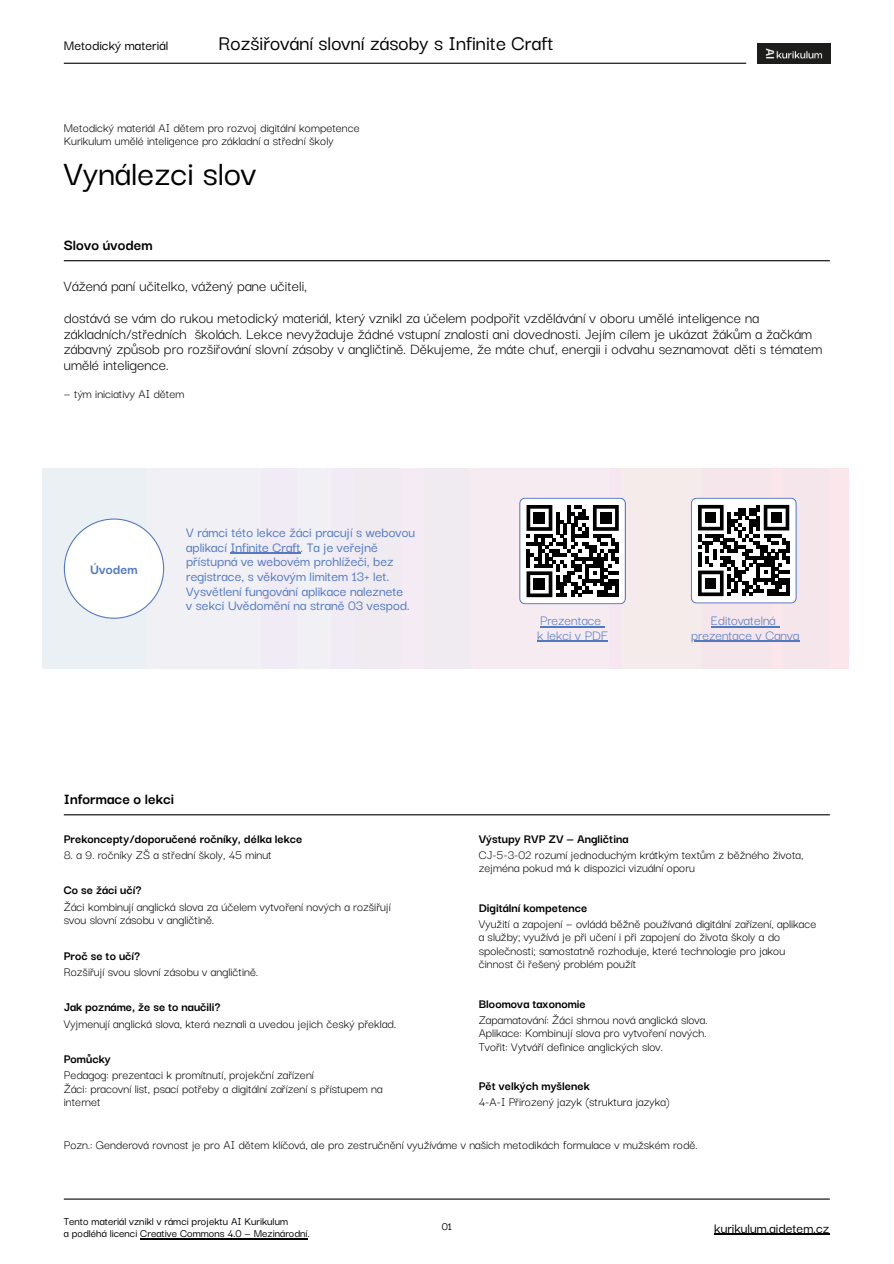
<style>
.page{position:relative;width:894px;height:1264px;background:#fff}
.page>*{position:absolute;margin:0;border:0;box-sizing:border-box;transform-origin:0 0}
.t1{font:500 37.5px "Darker Grotesque";color:#000}
.t2{font:500 22.5px "Darker Grotesque";color:#000}
.t3{font:16.5px/15.8px "Darker Grotesque";color:#000}
.t4{font:700 16.5px "Darker Grotesque";color:#000}
.t5{font:500 15px/14.7px "Darker Grotesque";color:#5379c2}
.t6{font:15px/14.7px "Darker Grotesque";color:#5379c2}
.t7{font:500 15px "Darker Grotesque";color:#000}
.t8{font:700 15px "Darker Grotesque";color:#5379c2}
.t9{font:13.5px/13.5px "Darker Grotesque";color:#000}
.t10{font:700 13.5px "Darker Grotesque";color:#000}
.t11{font:500 12px "Darker Grotesque";color:#000}
</style>
<div class="page">
<hr style="left:64px;top:63px;width:682px;height:1px;background:#000">
<hr style="left:64px;top:260px;width:765px;height:1px;background:#000">
<img style="left:757px;top:43px;width:72px;height:21px">
<hr style="left:64px;top:814px;width:765px;height:1px;background:#000">
<hr style="left:64px;top:1198px;width:765px;height:1px;background:#000">
<div style="left:43px;top:468px;width:805px;height:200px;background:#f0ebf0"></div>
<svg style="left:64px;top:518px;width:100px;height:100px"></svg>
<svg style="left:690px;top:497px;width:106px;height:106px"></svg>
<svg style="left:519px;top:497px;width:106px;height:107px"></svg>
<hr style="left:140px;top:1238px;width:167px;height:1px;background:#000">
<hr style="left:714px;top:1233px;width:115px;height:1px;background:#000">
<hr style="left:540px;top:626px;width:61px;height:1px;background:#5379c2">
<hr style="left:537px;top:640px;width:70px;height:2px;background:#5379c2">
<hr style="left:710px;top:626px;width:65px;height:1px;background:#5379c2">
<hr style="left:691px;top:640px;width:108px;height:2px;background:#5379c2">
<hr style="left:230px;top:553px;width:70px;height:1px;background:#5379c2">
<h6 class="t7" style="left:64px;top:34px;width:106px">Metodický materiál</h6>
<h1 class="t2" style="left:218px;top:26px;width:336px">Rozšiřování slovní zásoby s Infinite Craft</h1>
<h5 class="t9" style="left:64px;top:120px;width:297px">Metodický materiál AI dětem pro rozvoj digitální kompetence<br>Kurikulum umělé inteligence pro základní a střední školy</h5>
<h4 class="t1" style="left:64px;top:145px;width:194px">Vynálezci slov</h4>
<h6 class="t4" style="left:64px;top:232px;width:90px">Slovo úvodem</h6>
<p class="t3" style="left:64px;top:277px;width:244px">Vážená paní učitelko, vážený pane učiteli,</p>
<h3 class="t3" style="left:64px;top:308px;width:760px">dostává se vám do rukou metodický materiál, který vznikl za účelem podpořit vzdělávání v oboru umělé inteligence na základních/středních školách. Lekce nevyžaduje žádné vstupní znalosti ani dovednosti. Jejím cílem je ukázat žákům a žačkám zábavný způsob pro rozšiřování slovní zásoby v angličtině. Děkujeme, že máte chuť, energii i odvahu seznamovat děti s tématem umělé inteligence.</h3>
<h3 class="t9" style="left:64px;top:386px;width:122px">— tým iniciativy AI dětem</h3>
<p class="t8" style="left:90px;top:557px;width:49px">Úvodem</p>
<p class="t5" style="left:186px;top:524px;width:230px">V rámci této lekce žáci pracují s webovou aplikací Infinite Craft. Ta je veřejně přístupná ve webovém prohlížeči, bez registrace, s věkovým limitem 13+ let.<br>Vysvětlení fungování aplikace naleznete<br>v sekci Uvědomění na straně 03 vespod.</p>
<p class="t4" style="left:64px;top:786px;width:112px">Informace o lekci</p>
<p class="t10" style="left:64px;top:828px;width:240px">Prekoncepty/doporučené ročníky, délka lekce</p>
<h4 class="t9" style="left:64px;top:847px;width:209px">8. a 9. ročníky ZŠ a střední školy, 45 minut</h4>
<h3 class="t10" style="left:64px;top:880px;width:79px">Co se žáci učí?</h3>
<h5 class="t9" style="left:64px;top:898px;width:328px">Žáci kombinují anglická slova za účelem vytvoření nových a rozšiřují svou slovní zásobu v angličtině.</h5>
<h6 class="t10" style="left:64px;top:945px;width:78px">Proč se to učí?</h6>
<h5 class="t9" style="left:64px;top:963px;width:196px">Rozšiřují svou slovní zásobu v angličtině.</h5>
<h6 class="t10" style="left:64px;top:997px;width:158px">Jak poznáme, že se to naučili?</h6>
<h5 class="t9" style="left:64px;top:1015px;width:334px">Vyjmenují anglická slova, která neznali a uvedou jejich český překlad.</h5>
<h6 class="t10" style="left:64px;top:1048px;width:48px">Pomůcky</h6>
<h5 class="t9" style="left:64px;top:1067px;width:320px">Pedagog: prezentaci k promítnutí, projekční zařízení<br>Žáci: pracovní list, psací potřeby a digitální zařízení s přístupem na internet</h5>
<h5 class="t6" style="left:537px;top:612px;width:72px">Prezentace k lekci v PDF</h5>
<h6 class="t6" style="left:710px;top:612px;width:66px">Editovatelná</h6>
<h6 class="t6" style="left:691px;top:626px;width:109px">prezentace v Canva</h6>
<h6 class="t10" style="left:478px;top:828px;width:151px">Výstupy RVP ZV — Angličtina</h6>
<h5 class="t9" style="left:478px;top:847px;width:326px">CJ-5-3-02 rozumí jednoduchým krátkým textům z běžného života, zejména pokud má k dispozici vizuální oporu</h5>
<h6 class="t10" style="left:478px;top:897px;width:110px">Digitální kompetence</h6>
<h5 class="t9" style="left:478px;top:916px;width:339px">Využití a zapojení — ovládá běžně používaná digitální zařízení, aplikace a služby; využívá je při učení i při zapojení do života školy a do společnosti; samostatně rozhoduje, které technologie pro jakou činnost či řešený problém použít</h5>
<p class="t10" style="left:478px;top:993px;width:109px">Bloomova taxonomie</p>
<h5 class="t9" style="left:478px;top:1011px;width:230px;text-align:justify">Zapamatování: Žáci shrnou nová anglická slova.<br>Aplikace: Kombinují slova pro vytvoření nových.<br>Tvořit: Vytváří definice anglických slov.</h5>
<p class="t10" style="left:478px;top:1075px;width:112px">Pět velkých myšlenek</p>
<h3 class="t9" style="left:478px;top:1094px;width:192px">4-A-I Přirozený jazyk (struktura jazyka)</h3>
<h6 class="t9" style="left:64px;top:1137px;width:635px">Pozn.: Genderová rovnost je pro AI dětem klíčová, ale pro zestručnění využíváme v našich metodikách formulace v mužském rodě.</h6>
<h3 class="t11" style="left:64px;top:1212px;width:226px">Tento materiál vznikl v rámci projektu AI Kurikulum</h3>
<h4 class="t11" style="left:64px;top:1224px;width:247px">a podléhá licenci Creative Commons 4.0 — Mezinárodní.</h4>
<h4 class="t11" style="left:441px;top:1217px;width:12px">01</h4>
<h6 class="t7" style="left:714px;top:1216px;width:116px">kurikulum.aidetem.cz</h6>
</div>
